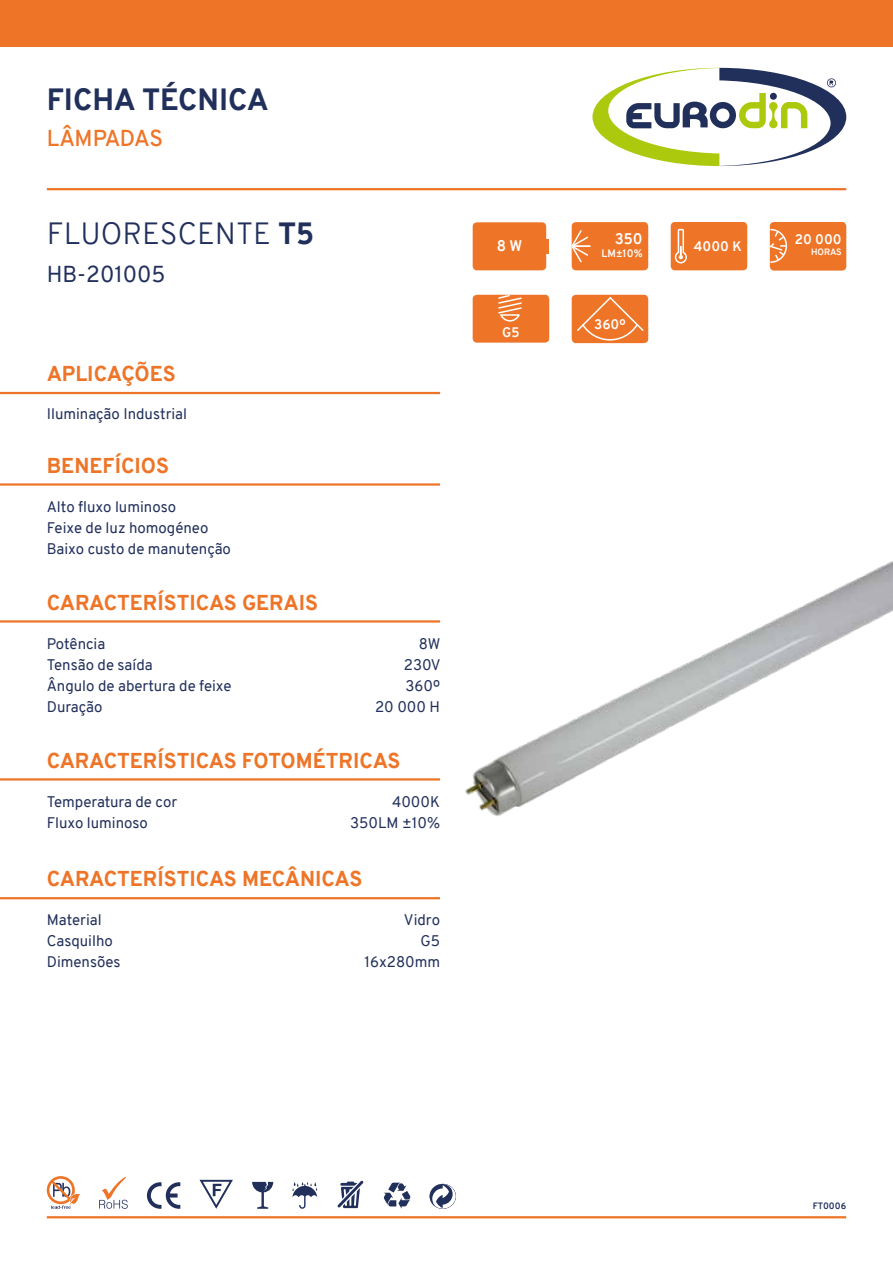
<style>
.page{position:relative;width:893px;height:1263px;background:#fff}
.page>*{position:absolute;margin:0;border:0;box-sizing:border-box;transform-origin:0 0}
.t1{font:300 30px "Overpass";color:#212f5b}
.t2{font:800 30px "Overpass";color:#212f5b}
.t3{font:22.5px "Overpass";color:#212f5b}
.t4{font:600 22.5px "Overpass";letter-spacing:-.02em;color:#ee7528}
.t5{font:800 21px "Overpass";color:#ee7528}
.t6{font:15px/21px "Overpass";color:#212f5b}
.t7{font:700 15px "Overpass";color:#fff}
.t8{font:700 13.5px "Overpass";color:#fff}
.t9{font:700 10.5px "Overpass";color:#fff}
.t10{font:700 9px "Overpass";color:#212f5b}
.t11{font:700 9px "Overpass";letter-spacing:-.01em;color:#fff}
.s1{font-weight:800}
</style>
<div class="page">
<div style="left:0;top:0;width:893px;height:47px;background:#ee7528"></div>
<svg style="left:592px;top:68px;width:254px;height:98px"></svg>
<hr style="left:47px;top:1216px;width:799px;height:2px;background:#ee7528">
<hr style="left:47px;top:188px;width:799px;height:2px;background:#ee7528">
<svg style="left:99px;top:1177px;width:29px;height:32px"></svg>
<svg style="left:47px;top:1176px;width:33px;height:33px"></svg>
<svg style="left:200px;top:1180px;width:33px;height:29px"></svg>
<svg style="left:147px;top:1182px;width:33px;height:27px"></svg>
<svg style="left:252px;top:1182px;width:21px;height:27px"></svg>
<svg style="left:292px;top:1182px;width:25px;height:27px"></svg>
<svg style="left:384px;top:1183px;width:26px;height:26px"></svg>
<svg style="left:430px;top:1184px;width:26px;height:25px"></svg>
<svg style="left:337px;top:1180px;width:27px;height:29px"></svg>
<hr style="left:0;top:392px;width:440px;height:2px;background:#ee7528">
<hr style="left:0;top:483px;width:440px;height:3px;background:#ee7528">
<hr style="left:0;top:620px;width:440px;height:3px;background:#ee7528">
<hr style="left:0;top:778px;width:440px;height:2px;background:#ee7528">
<hr style="left:0;top:897px;width:440px;height:2px;background:#ee7528">
<div style="left:473px;top:295px;width:76px;height:48px;background:#ee7528;border-radius:4px"></div>
<svg style="left:497px;top:294px;width:26px;height:28px"></svg>
<div style="left:671px;top:222px;width:76px;height:48px;background:#ee7528;border-radius:4px"></div>
<svg style="left:674px;top:228px;width:13px;height:36px"></svg>
<div style="left:770px;top:222px;width:76px;height:49px;background:#ee7528;border-radius:4px"></div>
<svg style="left:769px;top:228px;width:19px;height:36px"></svg>
<div style="left:572px;top:222px;width:76px;height:48px;background:#ee7528;border-radius:4px"></div>
<svg style="left:571px;top:229px;width:19px;height:35px"></svg>
<div style="left:473px;top:222px;width:73px;height:48px;background:#ee7528;border-radius:4px"></div>
<svg style="left:546px;top:239px;width:3px;height:14px"></svg>
<img style="left:440px;top:561px;width:453px;height:255px">
<div style="left:572px;top:295px;width:76px;height:48px;background:#ee7528;border-radius:4px"></div>
<svg style="left:577px;top:296px;width:67px;height:45px"></svg>
<h1 class="t2" style="left:47px;top:78px;width:224px">FICHA TÉCNICA</h1>
<h2 class="t4" style="left:47px;top:122px;width:118px">LÂMPADAS</h2>
<h1 class="t1" style="left:47px;top:212px;width:269px">FLUORESCENTE <span class="s1">T5</span></h1>
<h2 class="t3" style="left:47px;top:258px;width:120px">HB-201005</h2>
<h3 class="t5" style="left:47px;top:359px;width:131px">APLICAÇÕES</h3>
<p class="t6" style="left:47px;top:404px;width:142px">Iluminação Industrial</p>
<h3 class="t5" style="left:47px;top:450px;width:124px">BENEFÍCIOS</h3>
<p class="t6" style="left:47px;top:496px;width:186px">Alto fluxo luminoso<br>Feixe de luz homogéneo<br>Baixo custo de manutenção</p>
<h3 class="t5" style="left:47px;top:587px;width:273px">CARACTERÍSTICAS GERAIS</h3>
<p class="t6" style="left:47px;top:633px;width:60px">Potência</p>
<p class="t6" style="left:419px;top:633px;width:23px">8W</p>
<p class="t6" style="left:47px;top:654px;width:107px">Tensão de saída</p>
<p class="t6" style="left:404px;top:654px;width:38px">230V</p>
<p class="t6" style="left:47px;top:675px;width:186px">Ângulo de abertura de feixe</p>
<p class="t6" style="left:406px;top:675px;width:36px">360º</p>
<p class="t6" style="left:47px;top:696px;width:57px">Duração</p>
<p class="t6" style="left:375px;top:696px;width:67px">20 000 H</p>
<h3 class="t5" style="left:47px;top:745px;width:355px">CARACTERÍSTICAS FOTOMÉTRICAS</h3>
<p class="t6" style="left:47px;top:791px;width:132px">Temperatura de cor</p>
<p class="t6" style="left:392px;top:791px;width:49px">4000K</p>
<p class="t6" style="left:47px;top:812px;width:103px">Fluxo luminoso</p>
<p class="t6" style="left:350px;top:812px;width:91px">350LM ±10%</p>
<h3 class="t5" style="left:47px;top:864px;width:317px">CARACTERÍSTICAS MECÂNICAS</h3>
<p class="t6" style="left:47px;top:910px;width:56px">Material</p>
<p class="t6" style="left:404px;top:910px;width:38px">Vidro</p>
<p class="t6" style="left:47px;top:931px;width:68px">Casquilho</p>
<p class="t6" style="left:420px;top:931px;width:21px">G5</p>
<p class="t6" style="left:47px;top:952px;width:75px">Dimensões</p>
<p class="t6" style="left:365px;top:952px;width:77px">16x280mm</p>
<p class="t7" style="left:497px;top:235px;width:27px">8 W</p>
<p class="t8" style="left:502px;top:323px;width:19px">G5</p>
<p class="t7" style="left:615px;top:228px;width:29px">350</p>
<p class="t9" style="left:602px;top:246px;width:43px">LM±10%</p>
<p class="t8" style="left:594px;top:315px;width:33px">360º</p>
<p class="t8" style="left:694px;top:236px;width:49px">4000 K</p>
<p class="t8" style="left:795px;top:230px;width:48px">20 000</p>
<p class="t11" style="left:811px;top:246px;width:32px">HORAS</p>
<p class="t10" style="left:813px;top:1199px;width:35px">FT0006</p>
</div>
